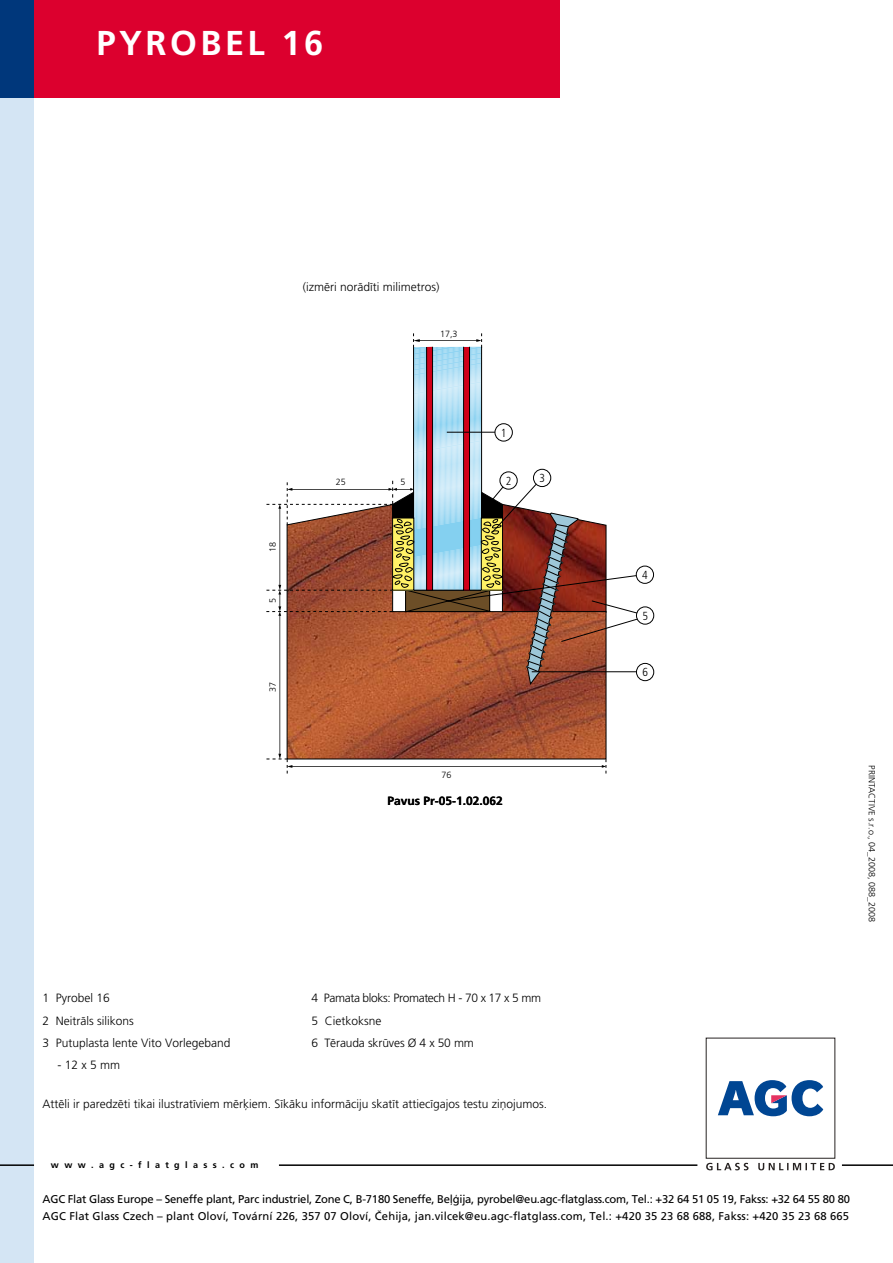
<style>
.page{position:relative;width:893px;height:1263px;background:#fff}
.page>*{position:absolute;margin:0;border:0;box-sizing:border-box;transform-origin:0 0}
.t1{font:700 34.5px "Frutiger CE";letter-spacing:.1em;color:#fff}
.t2{font:300 12px/22.2px "Frutiger CE";color:#000}
.t3{font:700 12px "Frutiger CE";color:#000}
.t4{font:300 condensed 11.7px "Frutiger CE";color:#000}
.t5{font:11.25px/16.5px "Frutiger CE";letter-spacing:-.02em;color:#000}
.t6{font:300 9px "Frutiger CE";color:#000}
.t7{font:700 9px "Frutiger CE";letter-spacing:.6em;color:#000}
</style>
<div class="page">
<div style="left:0;top:0;width:34px;height:1263px;background:#d4e5f4"></div>
<div style="left:34px;top:0;width:526px;height:98px;background:#dc002e"></div>
<div style="left:0;top:0;width:34px;height:98px;background:#00377b"></div>
<svg style="left:718px;top:1080px;width:105px;height:36px"></svg>
<svg style="left:706px;top:1163px;width:129px;height:7px"></svg>
<hr style="left:842px;top:1164px;width:51px;height:2px;background:#000">
<hr style="left:0;top:1164px;width:34px;height:2px;background:#000">
<hr style="left:279px;top:1164px;width:418px;height:2px;background:#000">
<div style="left:636px;top:663px;width:18px;height:18px;border:1px solid #000;border-radius:50%"></div>
<div style="left:636px;top:606px;width:18px;height:18px;border:1px solid #000;border-radius:50%"></div>
<div style="left:636px;top:566px;width:18px;height:18px;border:1px solid #000;border-radius:50%"></div>
<svg style="left:266px;top:333px;width:380px;height:440px"></svg>
<h1 class="t1" style="left:97px;top:23px;width:228px">PYROBEL 16</h1>
<p class="t2" style="left:303px;top:276px;width:138px">(izmēri norādīti milimetros)</p>
<p class="t6" style="left:440px;top:329px;width:19px">17,3</p>
<p class="t6" style="left:267px;top:552px;width:12px;rotate:-90deg">18</p>
<p class="t6" style="left:267px;top:603px;width:7px;rotate:-90deg">5</p>
<p class="t6" style="left:267px;top:692px;width:12px;rotate:-90deg">37</p>
<p class="t6" style="left:336px;top:477px;width:12px">25</p>
<p class="t6" style="left:400px;top:477px;width:7px">5</p>
<p class="t4" style="left:501px;top:426px;width:7px">1</p>
<p class="t4" style="left:506px;top:474px;width:7px">2</p>
<p class="t4" style="left:539px;top:471px;width:7px">3</p>
<p class="t4" style="left:642px;top:568px;width:7px">4</p>
<p class="t4" style="left:642px;top:609px;width:7px">5</p>
<p class="t4" style="left:642px;top:665px;width:7px">6</p>
<p class="t6" style="left:442px;top:770px;width:12px">76</p>
<p class="t3" style="left:387px;top:794px;width:117px">Pavus Pr-05-1.02.062</p>
<p class="t6" style="left:877px;top:765px;width:158px;rotate:90deg">PRINTACTIVE s.r.o., 04_2008, 088_2008</p>
<p class="t2" style="left:43px;top:987px;width:190px">1 Pyrobel 16<br>2 Neitrāls silikons<br>3 Putuplasta lente Vito Vorlegeband</p>
<p class="t2" style="left:58px;top:1054px;width:64px">- 12 x 5 mm</p>
<p class="t2" style="left:311px;top:987px;width:231px">4 Pamata bloks: Promatech H - 70 x 17 x 5 mm<br>5 Cietkoksne<br>6 Tērauda skrūves Ø 4 x 50 mm</p>
<p class="t2" style="left:43px;top:1092px;width:506px">Attēli ir paredzēti tikai ilustratīviem mērķiem. Sīkāku informāciju skatīt attiecīgajos testu ziņojumos.</p>
<p class="t7" style="left:51px;top:1160px;width:209px">www.agc-flatglass.com</p>
<p class="t5" style="left:43px;top:1191px;width:809px">AGC Flat Glass Europe – Seneffe plant, Parc industriel, Zone C, B-7180 Seneffe, Beļģija, pyrobel@eu.agc-flatglass.com, Tel.: +32 64 51 05 19, Fakss: +32 64 55 80 80<br>AGC Flat Glass Czech – plant Oloví, Tovární 226, 357 07 Oloví, Čehija, jan.vilcek@eu.agc-flatglass.com, Tel.: +420 35 23 68 688, Fakss: +420 35 23 68 665</p>
</div>
